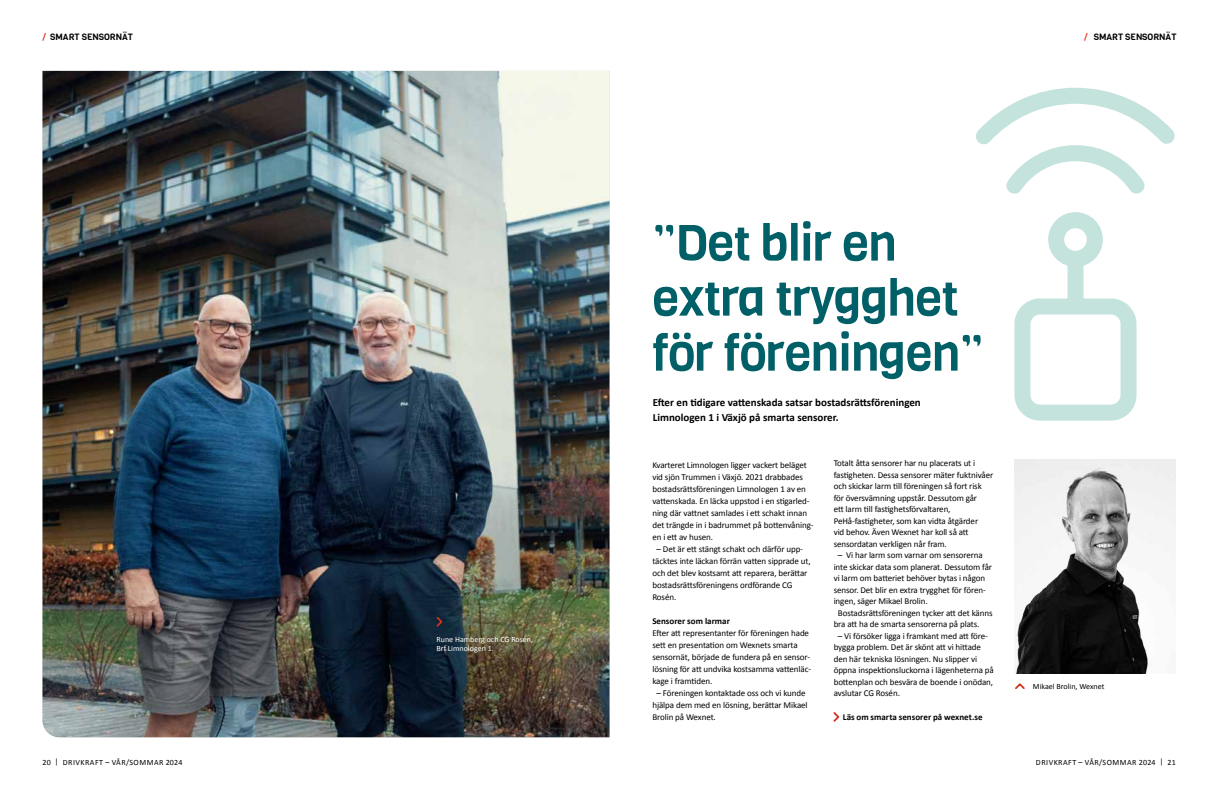
<style>
.page{position:relative;width:1219px;height:794px;background:#fff}
.page>*{position:absolute;margin:0;border:0;box-sizing:border-box;transform-origin:0 0}
.t1{font:50px/55px "Viga";letter-spacing:-.02em;color:#005f67}
.t2{font:700 11px/15px "Calibri";color:#000}
.t3{font:9px/12px "Calibri";letter-spacing:-.01em;color:#000}
.t4{font:700 9px "Calibri";color:#000}
.t5{font:9px "Viga";color:#000}
.t6{font:8px "Calibri";letter-spacing:.06em;color:#000}
.t7{font:8px/9.6px "Calibri";color:#fff}
.t8{font:8px "Calibri";color:#000}
.s1{color:#d4311f}
</style>
<div class="page">
<img style="left:43px;top:71px;width:566px;height:666px">
<svg style="left:976px;top:87px;width:199px;height:334px"></svg>
<img style="left:1014px;top:459px;width:162px;height:214px">
<svg style="left:1015px;top:683px;width:10px;height:6px"></svg>
<svg style="left:833px;top:712px;width:7px;height:10px"></svg>
<svg style="left:435px;top:615px;width:9px;height:13px"></svg>
<p class="t5" style="left:43px;top:31px;width:92px"><span class="s1">/</span> SMART SENSORNÄT</p>
<p class="t5" style="left:1084px;top:31px;width:94px"><span class="s1">/</span> SMART SENSORNÄT</p>
<h1 class="t1" style="left:652px;top:216px;width:333px">”Det blir en extra trygghet för föreningen”</h1>
<p class="t7" style="left:437px;top:634px;width:98px">Rune Hamberg och CG Rosén,<br>Brf Limnologen 1.</p>
<p class="t2" style="left:653px;top:395px;width:270px">Efter en tidigare vattenskada satsar bostadsrättsföreningen<br>Limnologen 1 i Växjö på smarta sensorer.</p>
<p class="t3" style="left:652px;top:459px;width:163px">Kvarteret Limnologen ligger vackert beläget vid sjön Trummen i Växjö. 2021 drabbades bostadsrättsföreningen Limnologen 1 av en vattenskada. En läcka uppstod i en stigarled&shy;ning där vattnet samlades i ett schakt innan det trängde in i badrummet på bottenvåning&shy;en i ett av husen.</p>
<p class="t3" style="left:652px;top:543px;width:160px;text-indent:4px">– Det är ett stängt schakt och därför upp&shy;täcktes inte läckan förrän vatten sipprade ut, och det blev kostsamt att reparera, berättar bostadsrättsföreningens ordförande CG Rosén.</p>
<p class="t4" style="left:652px;top:615px;width:79px">Sensorer som larmar</p>
<p class="t3" style="left:652px;top:627px;width:160px">Efter att representanter för föreningen hade sett en presentation om Wexnets smarta sensornät, började de fundera på en sensor&shy;lösning för att undvika kostsamma vattenläc&shy;kage i framtiden.</p>
<p class="t3" style="left:652px;top:687px;width:157px;text-indent:4px">– Föreningen kontaktade oss och vi kunde hjälpa dem med en lösning, berättar Mikael<br>Brolin på Wexnet.</p>
<p class="t3" style="left:834px;top:457px;width:161px;line-height:11.5px">Totalt åtta sensorer har nu placerats ut i fastigheten. Dessa sensorer mäter fuktnivåer och skickar larm till föreningen så fort risk för översvämning uppstår. Dessutom går<br>ett larm till fastighetsförvaltaren, PeHå-fastigheter, som kan vidta åtgärder<br>vid behov. Även Wexnet har koll så att sensordatan verkligen når fram.</p>
<p class="t3" style="left:838px;top:549px;width:146px">– Vi har larm som varnar om sensorerna</p>
<p class="t3" style="left:834px;top:561px;width:160px">inte skickar data som planerat. Dessutom får</p>
<p class="t3" style="left:834px;top:572px;width:153px">vi larm om batteriet behöver bytas i någon</p>
<p class="t3" style="left:834px;top:584px;width:154px">sensor. Det blir en extra trygghet för fören-</p>
<p class="t3" style="left:834px;top:595px;width:96px">ingen, säger Mikael Brolin.</p>
<p class="t3" style="left:838px;top:607px;width:156px">Bostadsrättsföreningen tycker att det känns</p>
<p class="t3" style="left:834px;top:618px;width:147px">bra att ha de smarta sensorerna på plats.</p>
<p class="t3" style="left:834px;top:630px;width:162px;line-height:11.5px;text-indent:4px">– Vi försöker ligga i framkant med att före&shy;bygga problem. Det är skönt att vi hittade den här tekniska lösningen. Nu slipper vi öppna inspektionsluckorna i lägenheterna på bottenplan och besvära de boende i onödan, avslutar CG Rosén.</p>
<p class="t4" style="left:843px;top:711px;width:141px">Läs om smarta sensorer på wexnet.se</p>
<p class="t8" style="left:1033px;top:681px;width:73px">Mikael Brolin, Wexnet</p>
<p class="t6" style="left:43px;top:757px;width:141px">20 | DRIVKRAFT – VÅR/SOMMAR 2024</p>
<p class="t6" style="left:1036px;top:757px;width:141px">DRIVKRAFT – VÅR/SOMMAR 2024 | 21</p>
</div>
